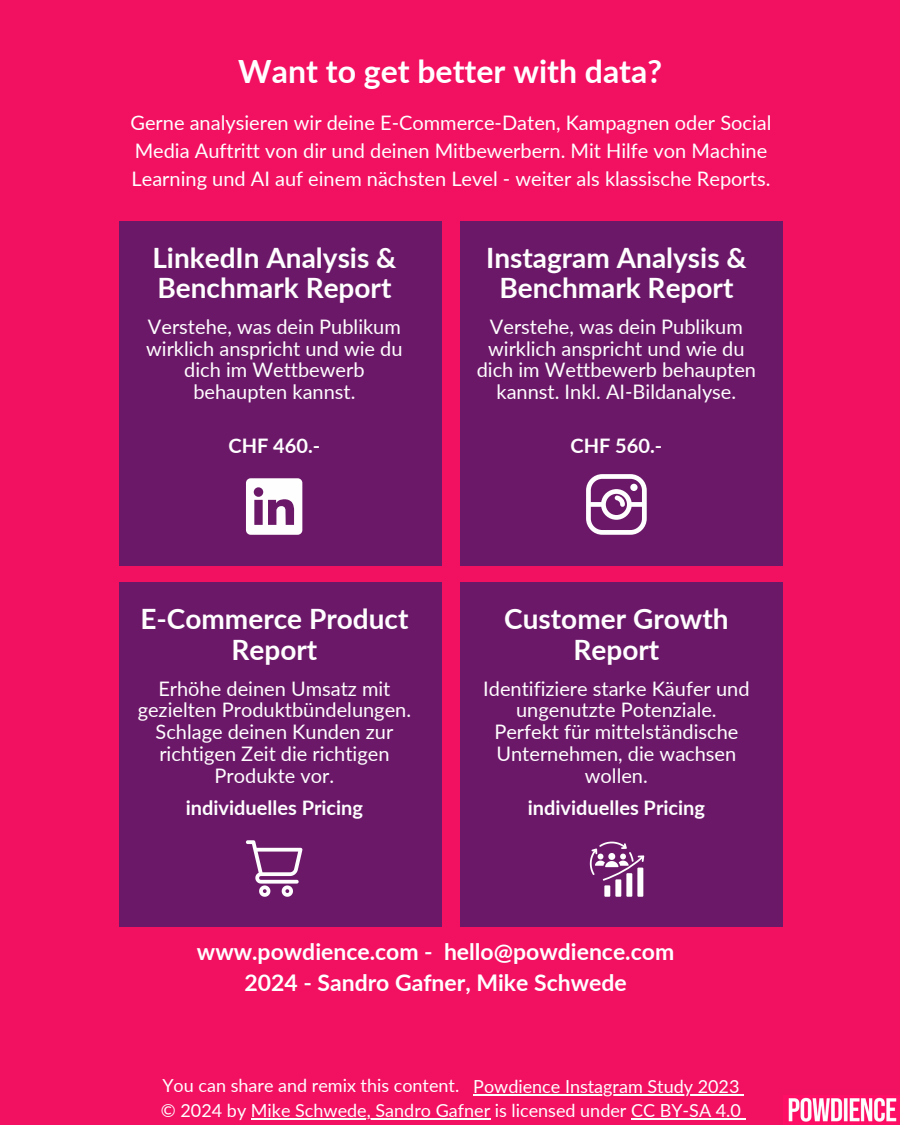
<style>
.page{position:relative;width:900px;height:1125px;background:#f21061}
.page>*{position:absolute;margin:0;border:0;box-sizing:border-box;transform-origin:0 0}
.t1{font:700 32px "Lato";color:#fff}
.t2{font:700 28px/30.8px "Lato";color:#fefefe;text-align:center}
.t3{font:700 23px/31.5px "Lato";color:#fff;text-align:center}
.t4{font:20px/21.8px "Lato";color:#fefefe;text-align:center}
.t5{font:20px/27.8px "Lato";color:#fff}
.t6{font:700 20px "Lato";color:#fefefe}
.t7{font:18px/24.8px "Lato";color:#fff}
</style>
<div class="page">
<img style="left:783px;top:1095px;width:117px;height:30px">
<div style="left:119px;top:221px;width:322px;height:344px;background:#6c1869"></div>
<div style="left:119px;top:582px;width:322px;height:345px;background:#6c1869"></div>
<div style="left:461px;top:221px;width:322px;height:344px;background:#6c1869"></div>
<div style="left:461px;top:582px;width:322px;height:345px;background:#6c1869"></div>
<svg style="left:246px;top:478px;width:56px;height:57px"></svg>
<svg style="left:586px;top:474px;width:61px;height:61px"></svg>
<svg style="left:246px;top:840px;width:56px;height:57px"></svg>
<svg style="left:590px;top:842px;width:54px;height:55px"></svg>
<hr style="left:473px;top:1094px;width:267px;height:1px;background:#fff">
<hr style="left:251px;top:1119px;width:239px;height:1px;background:#fff">
<hr style="left:631px;top:1119px;width:110px;height:1px;background:#fff">
<h1 class="t1" style="left:238px;top:48px;width:425px">Want to get better with data?</h1>
<p class="t5" style="left:130px;top:108px;width:643px">Gerne analysieren wir deine E-Commerce-Daten, Kampagnen oder Social<br>Media Auftritt von dir und deinen Mitbewerbern. Mit Hilfe von Machine<br>Learning und AI auf einem nächsten Level - weiter als klassische Reports.</p>
<h2 class="t2" style="left:152px;top:241px;width:246px;text-align:left">LinkedIn Analysis &amp;<br>Benchmark Report</h2>
<p class="t4" style="left:146px;top:315px;width:258px">Verstehe, was dein Publikum wirklich anspricht und wie du dich im Wettbewerb behaupten kannst.</p>
<p class="t6" style="left:229px;top:431px;width:93px">CHF 460.-</p>
<h2 class="t2" style="left:140px;top:603px;width:270px">E-Commerce Product<br>Report</h2>
<p class="t4" style="left:138px;top:677px;width:275px">Erhöhe deinen Umsatz mit gezielten Produktbündelungen.<br>Schlage deinen Kunden zur richtigen Zeit die richtigen<br>Produkte vor.</p>
<p class="t6" style="left:186px;top:793px;width:179px">individuelles Pricing</p>
<h2 class="t2" style="left:486px;top:241px;width:262px">Instagram Analysis &amp;<br>Benchmark Report</h2>
<p class="t4" style="left:477px;top:315px;width:281px">Verstehe, was dein Publikum wirklich anspricht und wie du dich im Wettbewerb behaupten kannst. Inkl. AI-Bildanalyse.</p>
<p class="t6" style="left:571px;top:431px;width:93px">CHF 560.-</p>
<h2 class="t2" style="left:504px;top:603px;width:226px">Customer Growth<br>Report</h2>
<p class="t4" style="left:483px;top:677px;width:268px">Identifiziere starke Käufer und ungenutzte Potenziale.<br>Perfekt für mittelständische<br>Unternehmen, die wachsen wollen.</p>
<p class="t6" style="left:528px;top:793px;width:179px">individuelles Pricing</p>
<p class="t3" style="left:197px;top:935px;width:479px">www.powdience.com - hello@powdience.com<br>2024 - Sandro Gafner, Mike Schwede</p>
<p class="t7" style="left:161px;top:1073px;width:582px">You can share and remix this content. Powdience Instagram Study 2023 © 2024 by Mike Schwede, Sandro Gafner is licensed under CC BY-SA 4.0</p>
</div>
